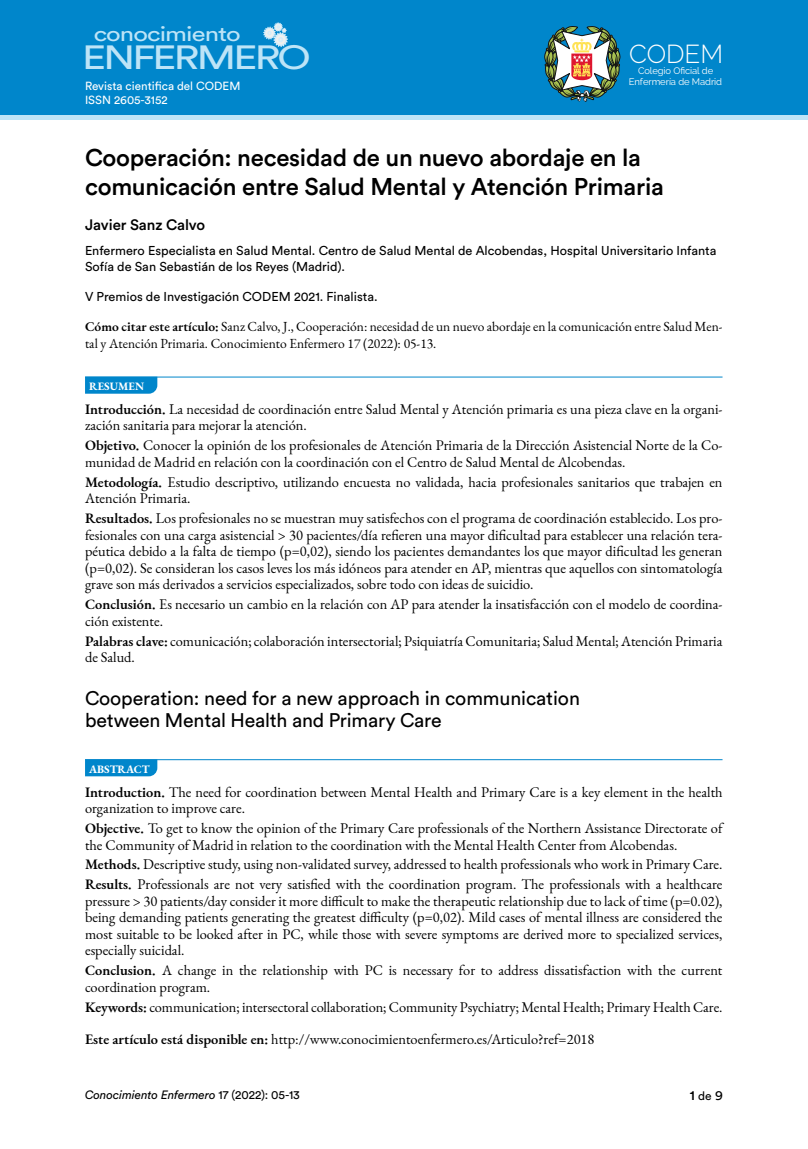
<style>
.page{position:relative;width:808px;height:1149px;background:#fff}
.page>*{position:absolute;margin:0;border:0;box-sizing:border-box;transform-origin:0 0}
.t1{font:33.3px "Circular Std";letter-spacing:-.065em;color:#bde4f7;scale:1.25 1}
.t2{font:300 25.8px "Raleway";color:#fff}
.t3{font:500 24px/28.5px "Circular Std";letter-spacing:-.01em;color:#000}
.t4{font:20.4px "Circular Std";letter-spacing:-.035em;color:#bde4f7;scale:1.25 1}
.t5{font:19.5px/22.5px "Circular Std";letter-spacing:-.01em;color:#000}
.t6{font:500 15px "Circular Std";letter-spacing:-.005em;color:#000}
.t7{font:14.4px/16.5px "EB Garamond";color:#000}
.t8{font:13.5px/16.5px "EB Garamond";color:#000}
.t9{font:12.75px/16.5px "Circular Std";color:#000}
.t10{font:italic 12px "Circular Std";letter-spacing:-.005em;color:#000}
.t11{font:12px "Circular Std";color:#000}
.t12{font:11.7px/13.5px "Circular Std";color:#fff}
.t13{font:700 11.25px "EB Garamond";color:#fff}
.t14{font:9.45px/10.9px "Raleway";letter-spacing:-.01em;color:#fff;text-align:center}
.s1{font-weight:600}
.s2{font-style:normal}
.s3{font-weight:500;font-size:13.5px}
.s4{font-size:13.5px}
</style>
<div class="page">
<svg style="left:85px;top:377px;width:72px;height:16px"></svg>
<hr style="left:85px;top:376px;width:637px;height:1px;background:#0086cb">
<svg style="left:85px;top:760px;width:72px;height:16px"></svg>
<hr style="left:85px;top:759px;width:637px;height:1px;background:#0086cb">
<div style="left:0;top:0;width:808px;height:119px;background:#0086cb"></div>
<svg style="left:544px;top:26px;width:77px;height:75px"></svg>
<hr style="left:0;top:115px;width:808px;height:4px;background:#bde4f7">
<svg style="left:263px;top:22px;width:25px;height:25px"></svg>
<h3 class="t4" style="left:94px;top:21px;width:119px">conocimiento</h3>
<h1 class="t1" style="left:82px;top:37px;width:185px">ENFERMERO</h1>
<p class="t12" style="left:85px;top:79px;width:157px">Revista cientifica del CODEM<br>ISSN 2605-3152</p>
<h2 class="t2" style="left:629px;top:39px;width:95px">CODEM</h2>
<p class="t14" style="left:629px;top:65px;width:95px">Colegio Oficial de<br>Enfermería de Madrid</p>
<h3 class="t3" style="left:85px;top:143px;width:580px">Cooperación: necesidad de un nuevo abordaje en la comunicación entre Salud Mental y Atención Primaria</h3>
<p class="t6" style="left:85px;top:215px;width:122px">Javier Sanz Calvo</p>
<p class="t9" style="left:85px;top:242px;width:633px">Enfermero Especialista en Salud Mental. Centro de Salud Mental de Alcobendas, Hospital Universitario Infanta<br>Sofía de San Sebastián de los Reyes (Madrid).</p>
<p class="t9" style="left:85px;top:288px;width:294px">V Premios de Investigación CODEM 2021. Finalista.</p>
<p class="t8" style="left:85px;top:318px;width:639px"><span class="s1">Cómo citar este artículo:</span> Sanz Calvo, J., Cooperación: necesidad de un nuevo abordaje en la comunicación entre Salud Men&shy;tal y Atención Primaria. Conocimiento Enfermero 17 (2022): 05-13.</p>
<p class="t13" style="left:89px;top:378px;width:56px">RESUMEN</p>
<p class="t7" style="left:85px;top:401px;width:639px"><span class="s1">Introducción.</span> La necesidad de coordinación entre Salud Mental y Atención primaria es una pieza clave en la organi&shy;zación sanitaria para mejorar la atención.</p>
<p class="t7" style="left:85px;top:437px;width:639px"><span class="s1">Objetivo.</span> Conocer la opinión de los profesionales de Atención Primaria de la Dirección Asistencial Norte de la Co&shy;munidad de Madrid en relación con la coordinación con el Centro de Salud Mental de Alcobendas.</p>
<p class="t7" style="left:85px;top:473px;width:639px"><span class="s1">Metodología.</span> Estudio descriptivo, utilizando encuesta no validada, hacia profesionales sanitarios que trabajen en<br>Atención Primaria.</p>
<p class="t7" style="left:85px;top:510px;width:639px;text-align:justify"><span class="s1">Resultados.</span> Los profesionales no se muestran muy satisfechos con el programa de coordinación establecido. Los pro&shy;fesionales con una carga asistencial &gt; 30 pacientes/día refieren una mayor dificultad para establecer una relación tera&shy;péutica debido a la falta de tiempo (p=0,02), siendo los pacientes demandantes los que mayor dificultad les generan (p=0,02). Se consideran los casos leves los más idóneos para atender en AP, mientras que aquellos con sintomatología grave son más derivados a servicios especializados, sobre todo con ideas de suicidio.</p>
<p class="t7" style="left:85px;top:596px;width:639px"><span class="s1">Conclusión.</span> Es necesario un cambio en la relación con AP para atender la insatisfacción con el modelo de coordina&shy;ción existente.</p>
<p class="t7" style="left:85px;top:632px;width:639px"><span class="s1">Palabras clave:</span> comunicación; colaboración intersectorial; Psiquiatría Comunitaria; Salud Mental; Atención Primaria de Salud.</p>
<h3 class="t5" style="left:85px;top:686px;width:496px">Cooperation: need for a new approach in communication between Mental Health and Primary Care</h3>
<p class="t13" style="left:89px;top:760px;width:62px">ABSTRACT</p>
<p class="t7" style="left:85px;top:783px;width:639px"><span class="s1">Introduction.</span> The need for coordination between Mental Health and Primary Care is a key element in the health organization to improve care.</p>
<p class="t7" style="left:85px;top:819px;width:639px"><span class="s1">Objective.</span> To get to know the opinion of the Primary Care professionals of the Northern Assistance Directorate of the Community of Madrid in relation to the coordination with the Mental Health Center from Alcobendas.</p>
<p class="t7" style="left:85px;top:854px;width:639px;line-height:20px"><span class="s1">Methods.</span> Descriptive study, using non-validated survey, addressed to health professionals who work in Primary Care.<br><span class="s1">Results.</span> Professionals are not very satisfied with the coordination program. The professionals with a healthcare</p>
<p class="t7" style="left:85px;top:892px;width:639px;text-align:justify">pressure &gt; 30 patients/day consider it more difficult to make the therapeutic relationship due to lack of time (p=0.02), being demanding patients generating the greatest difficulty (p=0,02). Mild cases of mental illness are considered the most suitable to be looked after in PC, while those with severe symptoms are derived more to specialized services, especially suicidal.</p>
<p class="t7" style="left:85px;top:962px;width:639px"><span class="s1">Conclusion.</span> A change in the relationship with PC is necessary for to address dissatisfaction with the current coordination program.</p>
<p class="t7" style="left:85px;top:998px;width:639px"><span class="s1">Keywords:</span> communication; intersectoral collaboration; Community Psychiatry; Mental Health; Primary Health Care.</p>
<p class="t7" style="left:85px;top:1030px;width:511px"><span class="s1">Este artículo está disponible en:</span> http://www.conocimientoenfermero.es/Articulo?ref=2018</p>
<p class="t10" style="left:85px;top:1087px;width:216px">Conocimiento Enfermero <span class="s2">17 (2022): 05-13</span></p>
<p class="t11" style="left:690px;top:1088px;width:35px"><span class="s3">1</span> de <span class="s4">9</span></p>
</div>
